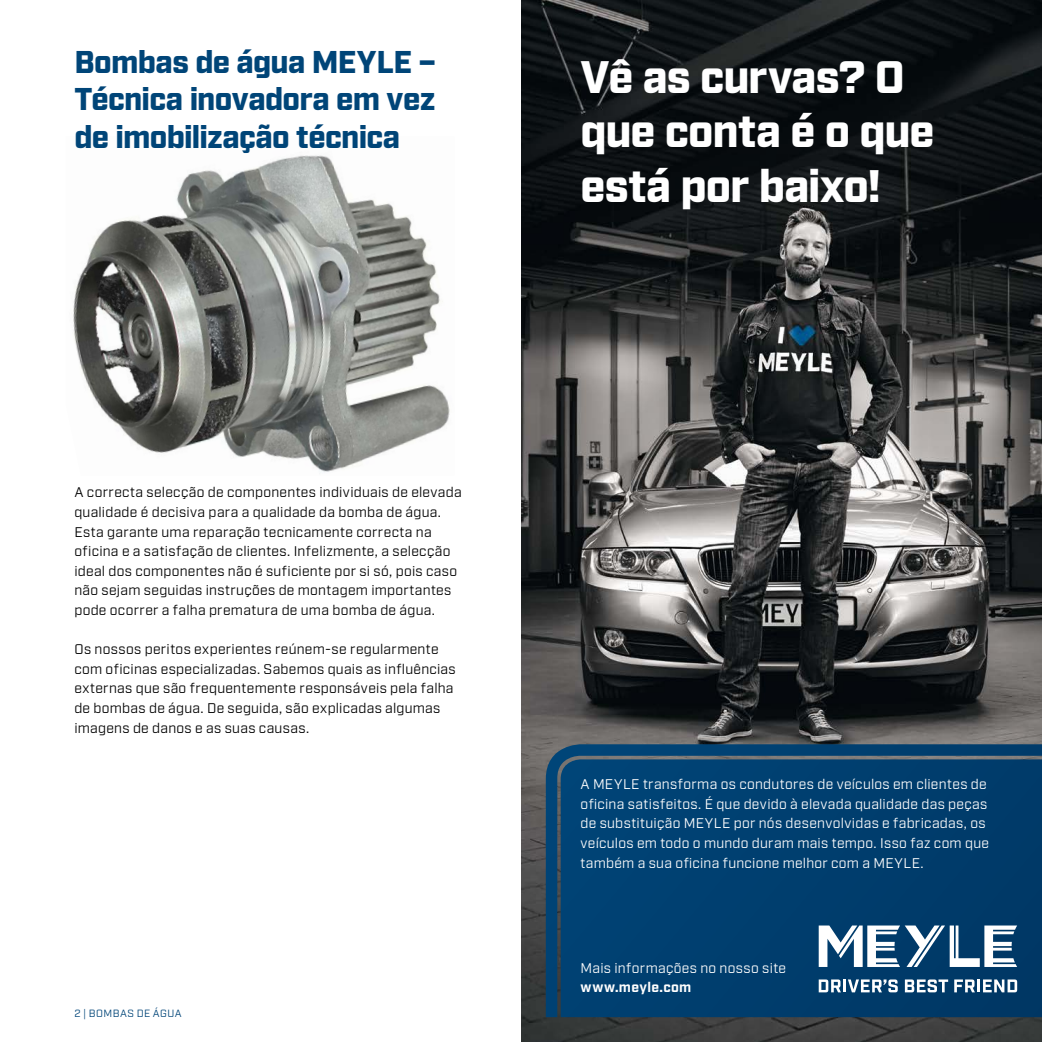
<style>
.page{position:relative;width:1042px;height:1042px;background:#fff}
.page>*{position:absolute;margin:0;border:0;box-sizing:border-box;transform-origin:0 0}
.t1{font:900 45.5px/54.6px "Industry";letter-spacing:-.02em;color:#fff}
.t2{font:900 31.5px/37.8px "Industry";letter-spacing:-.025em;color:#004578;text-align:justify}
.t3{font:14px/19.6px "Industry";letter-spacing:.02em;color:#000}
.t4{font:14px/19.6px "Industry";letter-spacing:.02em;color:#fff}
.t5{font:700 14px "Industry";letter-spacing:.025em;color:#fff}
.t6{font:10.5px "Industry";letter-spacing:.05em;color:#004578}
</style>
<div class="page">
<img style="left:73px;top:155px;width:377px;height:317px">
<img style="left:521px;top:0;width:521px;height:1042px">
<svg style="left:546px;top:744px;width:496px;height:273px;background:#023f6f"></svg>
<svg style="left:819px;top:925px;width:198px;height:42px"></svg>
<svg style="left:819px;top:979px;width:79px;height:13px"></svg>
<svg style="left:905px;top:979px;width:43px;height:13px"></svg>
<svg style="left:954px;top:979px;width:63px;height:13px"></svg>
<h2 class="t2" style="left:74px;top:44px;width:363px">Bombas de água MEYLE – Técnica inovadora em vez de imobilização técnica</h2>
<p class="t3" style="left:74px;top:483px;width:389px">A correcta selecção de componentes individuais de elevada qualidade é decisiva para a qualidade da bomba de água.<br>Esta garante uma reparação tecnicamente correcta na oficina e a satisfação de clientes. Infelizmente, a selecção ideal dos componentes não é suficiente por si só, pois caso não sejam seguidas instruções de montagem importantes pode ocorrer a falha prematura de uma bomba de água.</p>
<p class="t3" style="left:74px;top:640px;width:383px">Os nossos peritos experientes reúnem-se regularmente com oficinas especializadas. Sabemos quais as influências externas que são frequentemente responsáveis pela falha de bombas de água. De seguida, são explicadas algumas imagens de danos e as suas causas.</p>
<p class="t6" style="left:74px;top:1007px;width:109px">2 | BOMBAS DE ÁGUA</p>
<h1 class="t1" style="left:580px;top:52px;width:355px">Vê as curvas? O que conta é o que está por baixo!</h1>
<p class="t4" style="left:580px;top:775px;width:410px">A MEYLE transforma os condutores de veículos em clientes de oficina satisfeitos. É que devido à elevada qualidade das peças de substituição MEYLE por nós desenvolvidas e fabricadas, os veículos em todo o mundo duram mais tempo. Isso faz com que também a sua oficina funcione melhor com a MEYLE.</p>
<p class="t4" style="left:580px;top:958px;width:207px">Mais informações no nosso site</p>
<p class="t5" style="left:580px;top:979px;width:112px">www.meyle.com</p>
</div>
